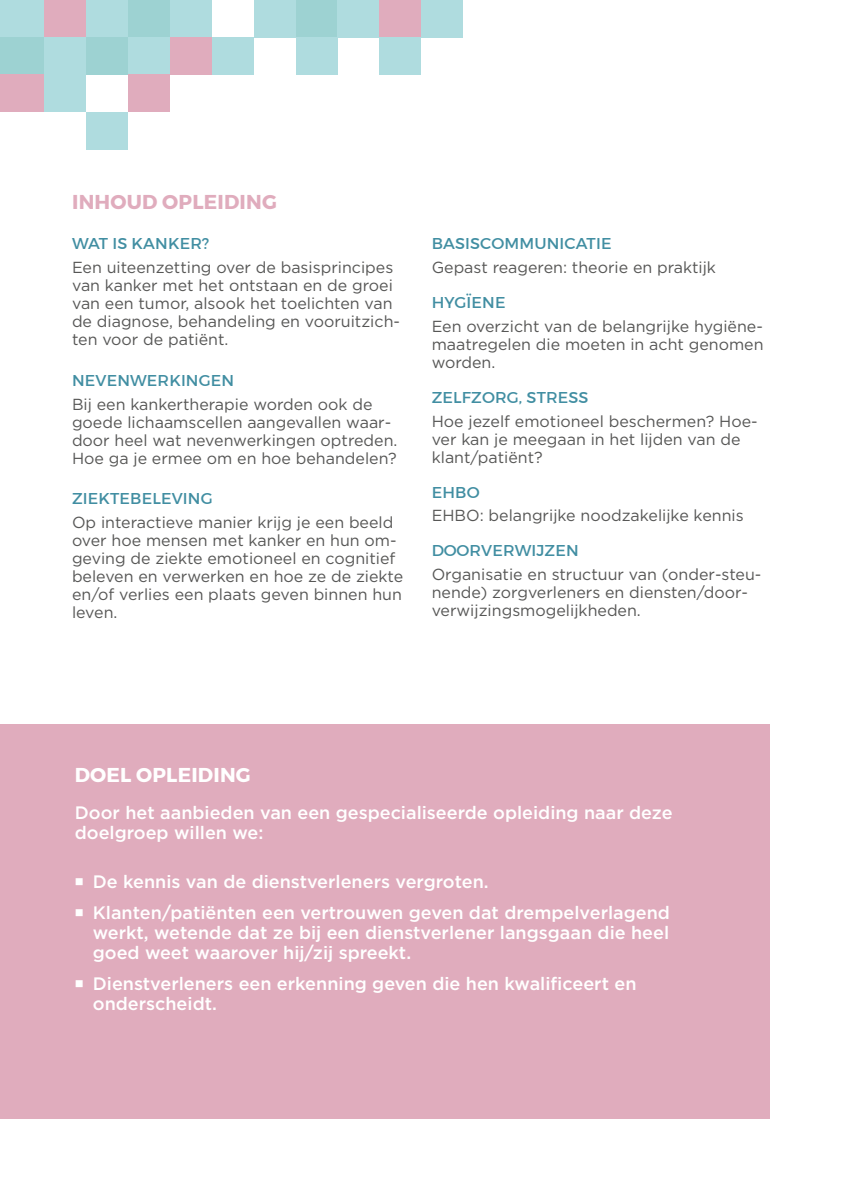
<style>
.page{position:relative;width:842px;height:1191px;background:#fff}
.page>*{position:absolute;margin:0;border:0;box-sizing:border-box;transform-origin:0 0}
.t1{font:700 20px "Montserrat";letter-spacing:.01em;color:#e0acbd}
.t2{font:700 20px "Montserrat";letter-spacing:.01em;color:#fff}
.t3{font:500 18px/20px "Gotham Pro";color:#fff}
.t4{font:16px/18px "Gotham Pro";color:#575756}
.t5{font:16px "Montserrat";letter-spacing:.01em;color:#418ea2}
</style>
<div class="page">
<div style="left:0;top:724px;width:770px;height:395px;background:#e0acbd"></div>
<div style="left:0;top:0;width:44px;height:37px;background:#afdcdf"></div>
<div style="left:44px;top:0;width:42px;height:37px;background:#e0acbd"></div>
<div style="left:86px;top:0;width:42px;height:37px;background:#afdcdf"></div>
<div style="left:128px;top:0;width:42px;height:37px;background:#9dd2d2"></div>
<div style="left:170px;top:0;width:42px;height:37px;background:#afdcdf"></div>
<div style="left:254px;top:0;width:42px;height:37px;background:#afdcdf"></div>
<div style="left:296px;top:0;width:42px;height:37px;background:#9dd2d2"></div>
<div style="left:379px;top:0;width:42px;height:37px;background:#e0acbd"></div>
<div style="left:0;top:37px;width:44px;height:37px;background:#9dd2d2"></div>
<div style="left:44px;top:37px;width:42px;height:37px;background:#afdcdf"></div>
<div style="left:128px;top:37px;width:42px;height:37px;background:#afdcdf"></div>
<div style="left:170px;top:37px;width:42px;height:37px;background:#e0acbd"></div>
<div style="left:212px;top:37px;width:42px;height:37px;background:#afdcdf"></div>
<div style="left:296px;top:37px;width:41px;height:37px;background:#afdcdf"></div>
<div style="left:379px;top:37px;width:42px;height:37px;background:#afdcdf"></div>
<div style="left:338px;top:0;width:41px;height:37px;background:#afdcdf"></div>
<div style="left:421px;top:0;width:42px;height:37px;background:#afdcdf"></div>
<div style="left:0;top:74px;width:44px;height:38px;background:#e0acbd"></div>
<div style="left:86px;top:37px;width:42px;height:37px;background:#9dd2d2"></div>
<div style="left:44px;top:74px;width:42px;height:38px;background:#afdcdf"></div>
<div style="left:86px;top:112px;width:42px;height:37px;background:#afdcdf"></div>
<div style="left:128px;top:74px;width:42px;height:38px;background:#e0acbd"></div>
<p class="t1" style="left:72px;top:189px;width:206px">INHOUD OPLEIDING</p>
<p class="t5" style="left:72px;top:234px;width:139px">WAT IS KANKER?</p>
<p class="t4" style="left:72px;top:258px;width:330px">Een uiteenzetting over de basisprincipes van kanker met het ontstaan en de groei van een tumor, alsook het toelichten van de diagnose, behandeling en vooruitzich&shy;ten voor de patiënt.</p>
<p class="t5" style="left:72px;top:370px;width:164px">NEVENWERKINGEN</p>
<p class="t4" style="left:72px;top:395px;width:327px">Bij een kankertherapie worden ook de goede lichaamscellen aangevallen waar&shy;door heel wat nevenwerkingen optreden.<br>Hoe ga je ermee om en hoe behandelen?</p>
<p class="t5" style="left:72px;top:489px;width:142px">ZIEKTEBELEVING</p>
<p class="t4" style="left:72px;top:513px;width:333px">Op interactieve manier krijg je een beeld over hoe mensen met kanker en hun om&shy;geving de ziekte emotioneel en cognitief beleven en verwerken en hoe ze de ziekte en/of verlies een plaats geven binnen hun leven.</p>
<p class="t5" style="left:432px;top:234px;width:181px">BASISCOMMUNICATIE</p>
<p class="t4" style="left:432px;top:258px;width:286px">Gepast reageren: theorie en praktijk</p>
<p class="t5" style="left:432px;top:293px;width:75px">HYGÏENE</p>
<p class="t4" style="left:432px;top:317px;width:333px;text-align:justify">Een overzicht van de belangrijke hygiëne&shy;maatregelen die moeten in acht genomen worden.</p>
<p class="t5" style="left:432px;top:387px;width:158px">ZELFZORG, STRESS</p>
<p class="t4" style="left:432px;top:412px;width:328px">Hoe jezelf emotioneel beschermen? Hoe&shy;ver kan je meegaan in het lijden van de klant/patiënt?</p>
<p class="t5" style="left:432px;top:482px;width:49px">EHBO</p>
<p class="t4" style="left:432px;top:506px;width:313px">EHBO: belangrijke noodzakelijke kennis</p>
<p class="t5" style="left:432px;top:541px;width:148px">DOORVERWIJZEN</p>
<p class="t4" style="left:432px;top:565px;width:331px">Organisatie en structuur van (onder-steu&shy;nende) zorgverleners en diensten/door&shy;verwijzingsmogelijkheden.</p>
<p class="t2" style="left:75px;top:762px;width:177px">DOEL OPLEIDING</p>
<p class="t3" style="left:75px;top:802px;width:599px">Door het aanbieden van een gespecialiseerde opleiding naar deze doelgroep willen we:</p>
<p class="t3" style="left:75px;top:870px;width:415px">■ De kennis van de dienstverleners vergroten.</p>
<p class="t3" style="left:93px;top:902px;width:579px;text-align:justify;text-indent:-18px">■ Klanten/patiënten een vertrouwen geven dat drempelverlagend werkt, wetende dat ze bij een dienstverlener langsgaan die heel goed weet waarover hij/zij spreekt.</p>
<p class="t3" style="left:93px;top:973px;width:545px;text-indent:-18px">■ Dienstverleners een erkenning geven die hen kwalificeert en onderscheidt.</p>
</div>
